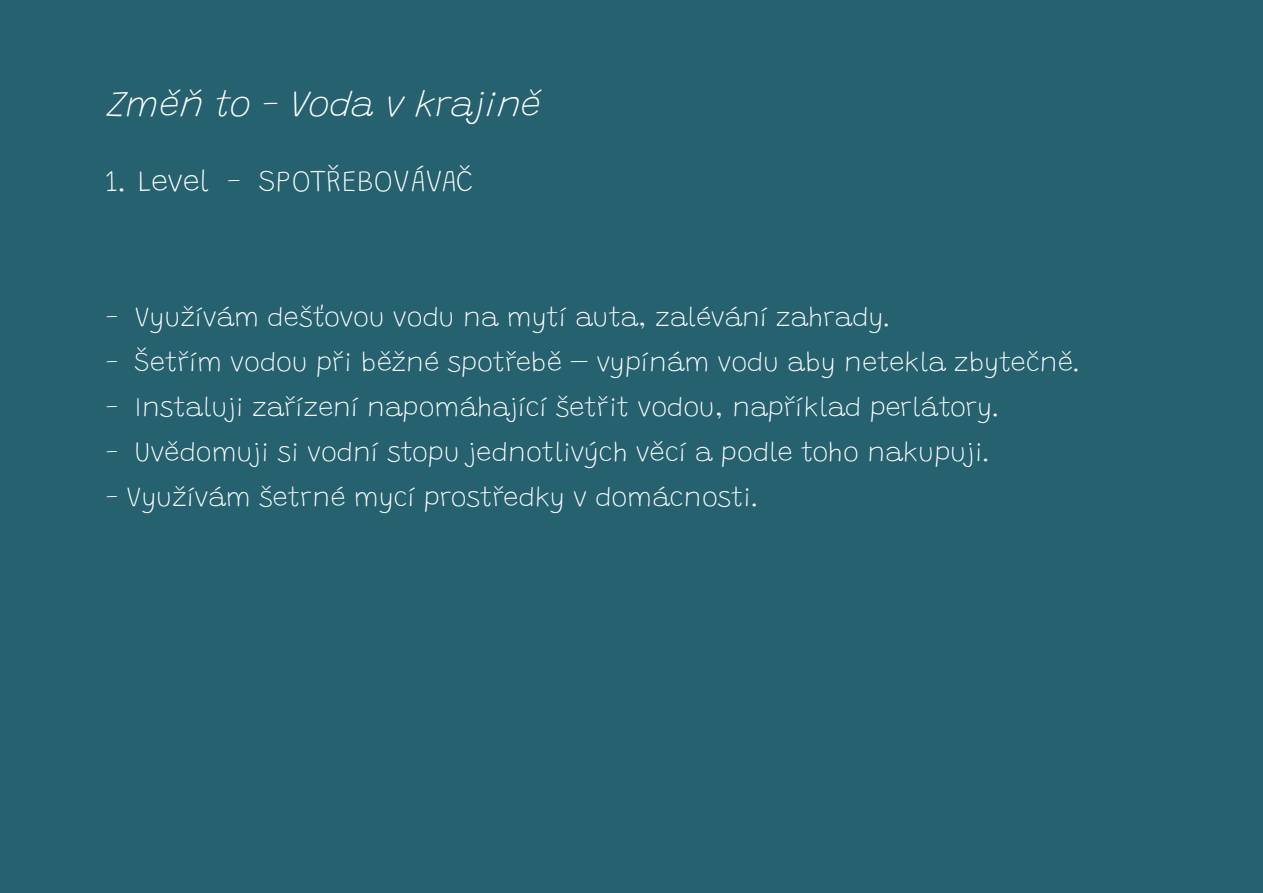
<style>
.page{position:relative;width:1263px;height:893px;background:#26616f}
.page>*{position:absolute;margin:0;border:0;box-sizing:border-box;transform-origin:0 0}
.t1{font:italic 100 36px "Grandstander";color:#fff}
.t2{font:100 30px "Grandstander";color:#fff}
.t3{font:100 27px "Grandstander";color:#fff}
</style>
<div class="page">
<hr style="left:1262px;top:0;width:1px;height:893px;background:#24466e">
<h1 class="t1" style="left:107px;top:89px;width:435px">Změň to - Voda v krajině</h1>
<p class="t2" style="left:106px;top:169px;width:369px">1. Level - SPOTŘEBOVÁVAČ</p>
<p class="t3" style="left:106px;top:306px;width:787px">- Využívám dešťovou vodu na mytí auta, zalévání zahrady.</p>
<p class="t3" style="left:106px;top:351px;width:977px">- Šetřím vodou při běžné spotřebě – vypínám vodu aby netekla zbytečně.</p>
<p class="t3" style="left:106px;top:396px;width:896px">- Instaluji zařízení napomáhající šetřit vodou, například perlátory.</p>
<p class="t3" style="left:106px;top:441px;width:887px">- Uvědomuji si vodní stopu jednotlivých věcí a podle toho nakupuji.</p>
<p class="t3" style="left:106px;top:486px;width:655px">- Využívám šetrné mycí prostředky v domácnosti.</p>
</div>
